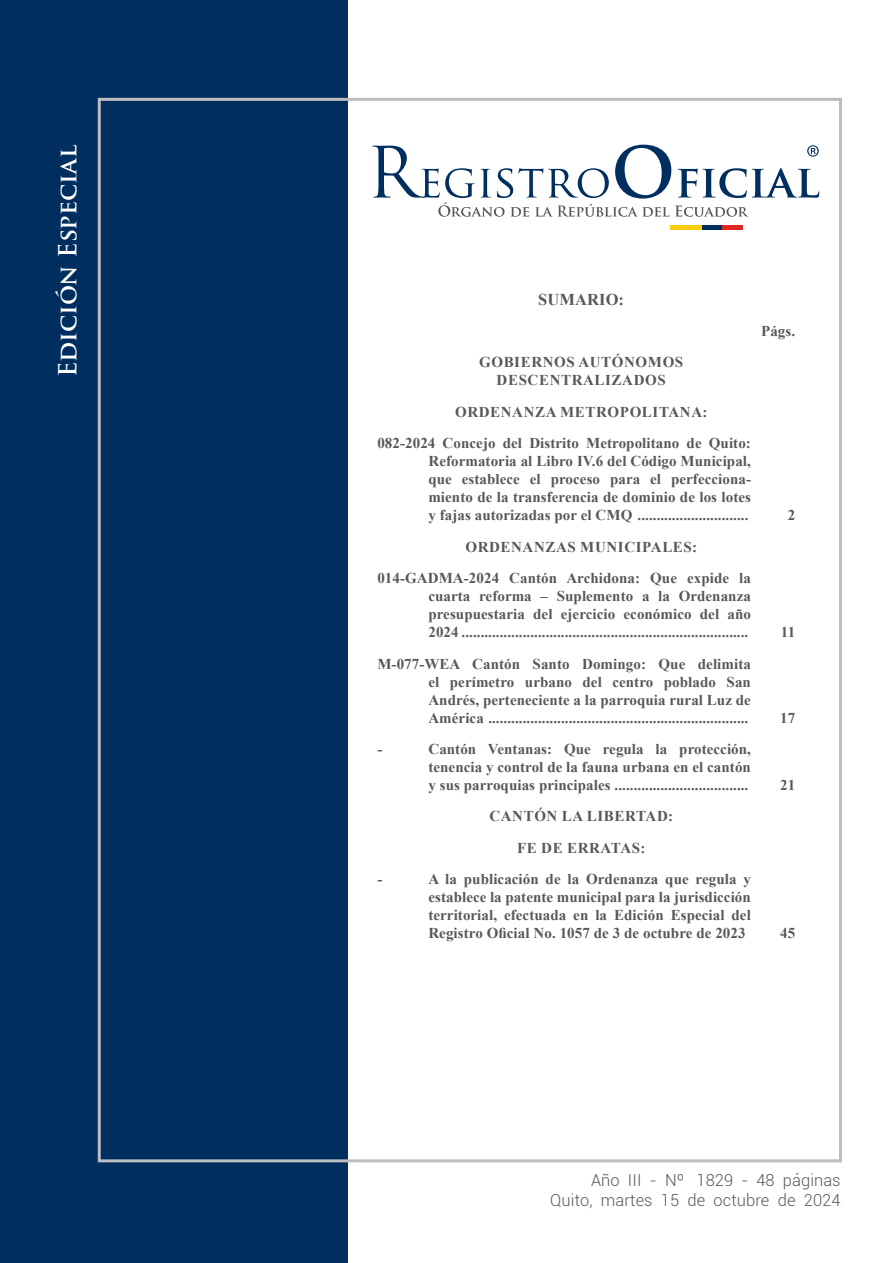
<style>
.page{position:relative;width:893px;height:1263px;background:#fff}
.page>*{position:absolute;margin:0;border:0;box-sizing:border-box;transform-origin:0 0}
.t1{font:700 24.3px "Trajan Pro";letter-spacing:.005em;color:#fff}
.t2{font:300 16.5px/20.2px "Roboto";letter-spacing:.005em;color:#57585a;text-align:right}
.t3{font:700 16.5px "Times New Roman";letter-spacing:.005em;color:#57585a}
.t4{font:700 15px/18px "Times New Roman";letter-spacing:.005em;color:#57585a;text-align:justify}
.t5{font:700 15px/18px "Times New Roman";letter-spacing:.04em;color:#57585a;text-align:center}
</style>
<div class="page">
<div style="left:0;top:0;width:348px;height:1263px;background:#002e5e"></div>
<div style="left:670px;top:225px;width:32px;height:5px;background:#fccd0a"></div>
<div style="left:702px;top:225px;width:21px;height:5px;background:#002e5e"></div>
<div style="left:723px;top:225px;width:20px;height:5px;background:#e42625"></div>
<svg style="left:372px;top:145px;width:447px;height:72px"></svg>
<h1 class="t1" style="left:54px;top:377px;width:234px;rotate:-90deg">Edición Especial</h1>
<p class="t3" style="left:538px;top:290px;width:87px">SUMARIO:</p>
<p class="t5" style="left:479px;top:353px;width:206px">GOBIERNOS AUTÓNOMOS<br>DESCENTRALIZADOS</p>
<p class="t4" style="left:377px;top:396px;width:375px;line-height:31.3px;text-indent:78px">ORDENANZA METROPOLITANA:<br>082-2024 Concejo del Distrito Metropolitano de Quito:</p>
<p class="t4" style="left:428px;top:452px;width:324px">Reformatoria al Libro IV.6 del Código Municipal, que establece el proceso para el perfecciona&shy;miento de la transferencia de dominio de los lotes y fajas autorizadas por el CMQ .............................</p>
<p class="t4" style="left:377px;top:531px;width:375px;line-height:31.3px;text-indent:88px">ORDENANZAS MUNICIPALES:<br>014-GADMA-2024 Cantón Archidona: Que expide la</p>
<p class="t4" style="left:428px;top:587px;width:324px">cuarta reforma – Suplemento a la Ordenanza presupuestaria del ejercicio económico del año 2024 ...........................................................................</p>
<p class="t4" style="left:428px;top:655px;width:324px;text-indent:-51px">M-077-WEA Cantón Santo Domingo: Que delimita el perímetro urbano del centro poblado San Andrés, perteneciente a la parroquia rural Luz de América ....................................................................</p>
<p class="t4" style="left:377px;top:740px;width:6px">-</p>
<p class="t4" style="left:428px;top:740px;width:324px">Cantón Ventanas: Que regula la protección, tenencia y control de la fauna urbana en el cantón y sus parroquias principales ...................................</p>
<p class="t5" style="left:489px;top:801px;width:185px;line-height:31.3px">CANTÓN LA LIBERTAD:<br>FE DE ERRATAS:</p>
<p class="t4" style="left:377px;top:870px;width:6px">-</p>
<p class="t4" style="left:428px;top:870px;width:324px">A la publicación de la Ordenanza que regula y establece la patente municipal para la jurisdicción territorial, efectuada en la Edición Especial del Registro Oficial No. 1057 de 3 de octubre de 2023</p>
<p class="t4" style="left:761px;top:322px;width:36px">Págs.</p>
<p class="t4" style="left:788px;top:506px;width:9px">2</p>
<p class="t4" style="left:781px;top:623px;width:16px">11</p>
<p class="t4" style="left:780px;top:709px;width:17px">17</p>
<p class="t4" style="left:780px;top:776px;width:17px">21</p>
<p class="t4" style="left:780px;top:924px;width:17px">45</p>
<p class="t2" style="left:550px;top:1170px;width:292px">Año III - Nº 1829 - 48 páginas<br>Quito, martes 15 de octubre de 2024</p>
</div>
